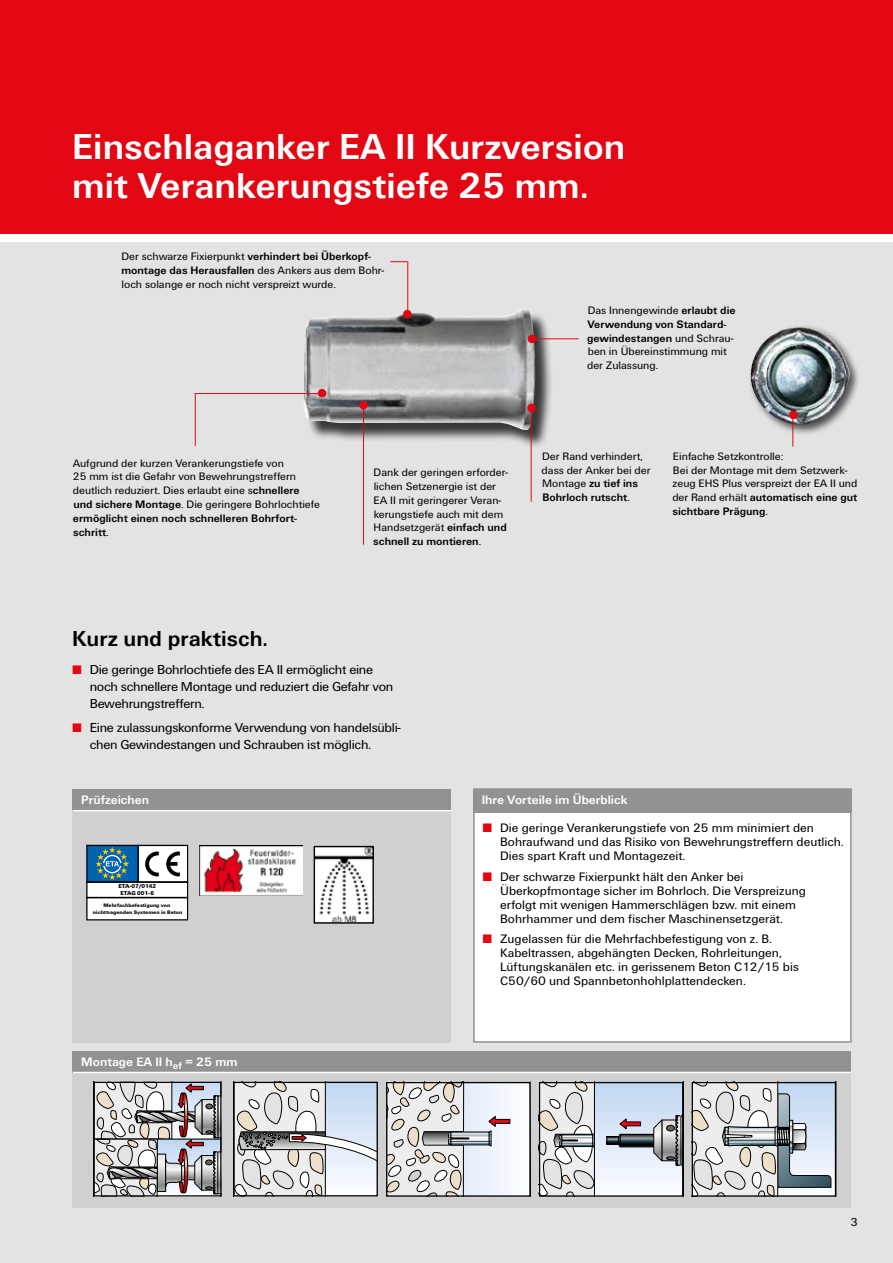
<style>
.page{position:relative;width:893px;height:1263px;background:#fff}
.page>*{position:absolute;margin:0;border:0;box-sizing:border-box;transform-origin:0 0}
.t1{font:700 37.5px/38.2px "Fi We";color:#fff}
.t2{font:700 22.5px "Fi We";color:#000}
.t3{font:13.5px/17px "Fi We";letter-spacing:-.02em;color:#000}
.t4{font:12.75px/14.1px "Fi We";color:#000}
.t5{font:700 12.75px "Fi We";color:#fff}
.t6{font:12px "Fi We";color:#000}
.t7{font:11.25px/13.8px "Fi We";color:#000}
.t8{font:900 6px/6.6px "Fi We";color:#000;text-align:center}
.t9{font:900 5.25px/6.6px "Fi We";color:#000;text-align:center}
.s1{font-weight:700}
.s2{font-weight:700;font-size:12.75px;color:#e30613}
.s3{font-weight:700;color:#e30613}
</style>
<div class="page">
<div style="left:1px;top:242px;width:892px;height:1021px;background:#e3e3e3"></div>
<hr style="left:0;top:242px;width:1px;height:1021px;background:#e3e3e3">
<div style="left:1px;top:0;width:892px;height:234px;background:#e30613"></div>
<hr style="left:0;top:0;width:1px;height:234px;background:#e30613">
<div style="left:306px;top:311px;width:248px;height:137px;background:#000;opacity:.75"></div>
<img style="left:304px;top:309px;width:231px;height:121px">
<div style="left:73px;top:1051px;width:778px;height:157px;background:#d0d0d0"></div>
<div style="left:474px;top:789px;width:377px;height:253px;background:#fff"></div>
<div style="left:473px;top:788px;width:379px;height:255px;border:2px solid #929292"></div>
<div style="left:473px;top:789px;width:379px;height:24px;background:#929292"></div>
<div style="left:528px;top:335px;width:8px;height:8px;background:#e30613;border-radius:50%"></div>
<hr style="left:531px;top:408px;width:1px;height:94px;background:#e30613">
<hr style="left:532px;top:338px;width:47px;height:1px;background:#e30613">
<div style="left:359px;top:401px;width:9px;height:8px;background:#e30613;border-radius:50%"></div>
<hr style="left:363px;top:406px;width:1px;height:139px;background:#e30613">
<svg style="left:403px;top:309px;width:9px;height:10px"></svg>
<div style="left:73px;top:790px;width:378px;height:253px;background:#d0d0d0"></div>
<div style="left:73px;top:789px;width:378px;height:22px;background:#929292"></div>
<hr style="left:73px;top:810px;width:378px;height:1px;background:#fff">
<div style="left:73px;top:1051px;width:778px;height:21px;background:#929292"></div>
<hr style="left:73px;top:1072px;width:778px;height:1px;background:#fff">
<div style="left:527px;top:404px;width:9px;height:8px;background:#e30613;border-radius:50%"></div>
<hr style="left:407px;top:261px;width:1px;height:53px;background:#e30613">
<div style="left:318px;top:389px;width:8px;height:8px;background:#e30613;border-radius:50%"></div>
<hr style="left:195px;top:393px;width:127px;height:1px;background:#e30613">
<hr style="left:195px;top:393px;width:1px;height:53px;background:#e30613">
<div style="left:748px;top:324px;width:112px;height:112px;background:#000;opacity:.65"></div>
<img style="left:748px;top:327px;width:102px;height:101px">
<hr style="left:792px;top:415px;width:1px;height:31px;background:#e30613">
<div style="left:789px;top:411px;width:8px;height:8px;background:#e30613;border-radius:50%"></div>
<svg style="left:390px;top:261px;width:17px;height:1px"></svg>
<img style="left:200px;top:846px;width:102px;height:50px">
<svg style="left:86px;top:845px;width:102px;height:75px;background:#aabcc7"></svg>
<img style="left:316px;top:848px;width:56px;height:74px">
<div style="left:314px;top:846px;width:60px;height:78px;border:1px solid #000"></div>
<svg style="left:694px;top:1084px;width:140px;height:111px;background:#c2c8cc"></svg>
<div style="left:692px;top:1082px;width:144px;height:115px;border:1px solid #000"></div>
<svg style="left:235px;top:1084px;width:141px;height:110px;background:#cbced2"></svg>
<div style="left:233px;top:1082px;width:145px;height:114px;border:1px solid #000"></div>
<svg style="left:388px;top:1084px;width:141px;height:111px;background:#d5d6d7"></svg>
<div style="left:386px;top:1082px;width:145px;height:115px;border:1px solid #000"></div>
<svg style="left:541px;top:1084px;width:140px;height:111px;background:#c9ced5"></svg>
<div style="left:539px;top:1082px;width:144px;height:115px;border:1px solid #000"></div>
<svg style="left:96px;top:1084px;width:123px;height:110px;background:#b1afb1"></svg>
<div style="left:94px;top:1082px;width:127px;height:114px;border:1px solid #000"></div>
<h1 class="t1" style="left:72px;top:128px;width:555px">Einschlaganker EA II Kurzversion mit Verankerungstiefe 25 mm.</h1>
<p class="t7" style="left:121px;top:250px;width:264px">Der schwarze Fixierpunkt <span class="s1">verhindert bei Überkopf&shy;montage das Herausfallen</span> des Ankers aus dem Bohr&shy;loch solange er noch nicht verspreizt wurde.</p>
<p class="t7" style="left:73px;top:456px;width:249px">Aufgrund der kurzen Verankerungstiefe von<br>25 mm ist die Gefahr von Bewehrungstreffern deutlich reduziert. Dies erlaubt eine s<span class="s1">chnellere und sichere Montage</span>. Die geringere Bohrlochtiefe <span class="s1">ermöglicht einen noch schnelleren Bohrfort&shy;schritt</span>.</p>
<p class="t7" style="left:373px;top:466px;width:136px">Dank der geringen erforder&shy;lichen Setzenergie ist der<br>EA II mit geringerer Veran&shy;kerungstiefe auch mit dem<br>Handsetzgerät <span class="s1">einfach und schnell zu montieren</span>.</p>
<p class="t7" style="left:587px;top:303px;width:150px">Das Innengewinde <span class="s1">erlaubt die<br>Verwendung von Standard&shy;gewindestangen</span> und Schrau&shy;ben in Übereinstimmung mit der Zulassung.</p>
<p class="t7" style="left:542px;top:449px;width:110px">Der Rand verhindert, dass der Anker bei der<br>Montage <span class="s1">zu tief ins<br>Bohrloch rutscht</span>.</p>
<p class="t7" style="left:672px;top:449px;width:187px">Einfache Setzkontrolle:<br>Bei der Montage mit dem Setzwerk&shy;zeug EHS Plus verspreizt der EA II und der Rand erhält <span class="s1">automatisch eine gut sichtbare Prägung</span>.</p>
<h2 class="t2" style="left:72px;top:626px;width:197px">Kurz und praktisch.</h2>
<p class="t3" style="left:90px;top:661px;width:305px;text-indent:-17px"><span class="s2">■</span> Die geringe Bohrlochtiefe des EA II ermöglicht eine noch schnellere Montage und reduziert die Gefahr von<br>Bewehrungstreffern.</p>
<p class="t3" style="left:90px;top:719px;width:313px;text-indent:-17px"><span class="s2">■</span> Eine zulassungskonforme Verwendung von handelsübli&shy;chen Gewindestangen und Schrauben ist möglich.</p>
<p class="t5" style="left:81px;top:793px;width:69px">Prüfzeichen</p>
<p class="t8" style="left:119px;top:883px;width:39px">ETA-07/0142<br>ETAG 001-6</p>
<p class="t9" style="left:93px;top:902px;width:91px">Mehrfachbefestigung von nichttragenden Systemen in Beton</p>
<p class="t5" style="left:86px;top:1055px;width:153px">Montage EA II <sub>ef</sub> = 25 mm</p>
<p class="t5" style="left:81px;top:1055px;width:93px">Montage EA I h</p>
<p class="t5" style="left:482px;top:793px;width:147px">Ihre Vorteile im Überblick</p>
<p class="t4" style="left:500px;top:821px;width:345px;text-indent:-17px"><span class="s3">■</span> Die geringe Verankerungstiefe von 25 mm minimiert den<br>Bohraufwand und das Risiko von Bewehrungstreffern deutlich.<br>Dies spart Kraft und Montagezeit.</p>
<p class="t4" style="left:500px;top:869px;width:307px;text-indent:-17px"><span class="s3">■</span> Der schwarze Fixierpunkt hält den Anker bei Überkopfmontage sicher im Bohrloch. Die Verspreizung erfolgt mit wenigen Hammerschlägen bzw. mit einem Bohrhammer und dem fischer Maschinensetzgerät.</p>
<p class="t4" style="left:500px;top:932px;width:300px;text-indent:-17px"><span class="s3">■</span> Zugelassen für die Mehrfachbefestigung von z. B.<br>Kabeltrassen, abgehängten Decken, Rohrleitungen, Lüftungskanälen etc. in gerissenem Beton C12/15 bis C50/60 und Spannbetonhohlplattendecken.</p>
<p class="t6" style="left:850px;top:1215px;width:9px">3</p>
</div>
